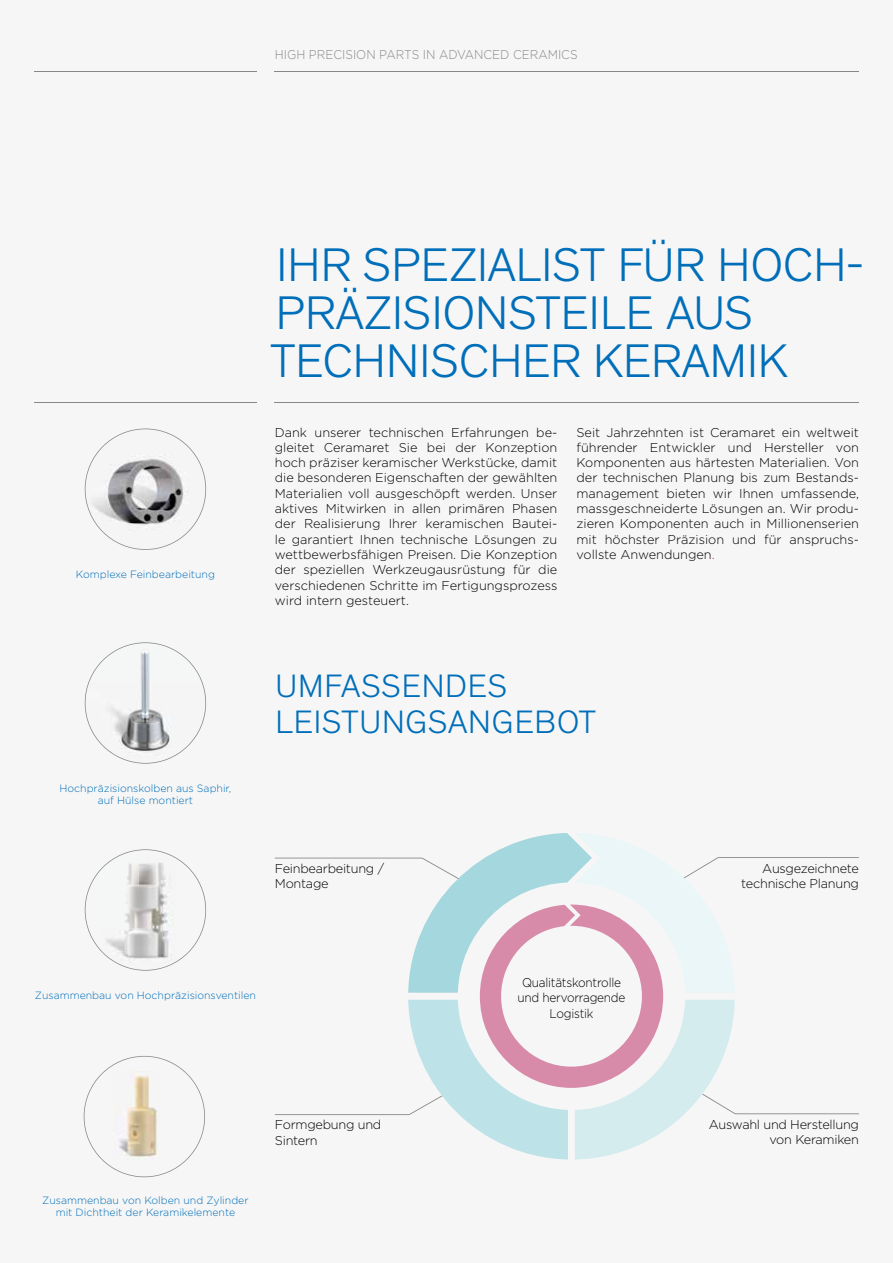
<style>
.page{position:relative;width:893px;height:1263px;background:#f6f6f6}
.page>*{position:absolute;margin:0;border:0;box-sizing:border-box;transform-origin:0 0}
.t1{font:300 48px/48px "Theinhardt";letter-spacing:.005em;color:#006eb9}
.t2{font:300 33px/36px "Theinhardt";letter-spacing:.025em;color:#006eb9}
.t3{font:300 12.75px/15.3px "Gotham HTF";letter-spacing:-.02em;color:#000;text-align:justify}
.t4{font:300 12.75px/15.3px "Gotham HTF";letter-spacing:-.02em;color:#000;text-align:center;scale:.93 1}
.t5{font:300 12.75px "Gotham HTF";color:#868786;scale:.93 1}
.t6{font:300 10.5px/12.6px "Gotham HTF";color:#006eb9;text-align:center}
.s1{color:#e3000b}
</style>
<div class="page">
<hr style="left:34px;top:402px;width:223px;height:1px;background:#868786">
<hr style="left:275px;top:402px;width:584px;height:1px;background:#868786">
<hr style="left:34px;top:72px;width:223px;height:1px;background:#868786">
<hr style="left:275px;top:72px;width:584px;height:1px;background:#868786">
<svg style="left:85px;top:642px;width:121px;height:122px"></svg>
<svg style="left:85px;top:849px;width:121px;height:122px"></svg>
<svg style="left:275px;top:833px;width:584px;height:326px"></svg>
<svg style="left:84px;top:1056px;width:121px;height:121px"></svg>
<svg style="left:85px;top:428px;width:121px;height:122px"></svg>
<p class="t5" style="left:275px;top:48px;width:327px">HIGH PRECISION PARTS IN ADVANCED CERAMICS</p>
<p class="t6" style="left:76px;top:567px;width:141px">Komplexe Feinbearbeitung</p>
<p class="t6" style="left:60px;top:781px;width:173px">Hochpräzisionskolben aus Saphir, auf Hülse montiert</p>
<h1 class="t1" style="left:270px;top:241px;width:595px">IHR SPEZIALIST FÜR HOCH-<br>PRÄZISIONSTEILE AUS<br>TECHNISCHER KERAMIK</h1>
<p class="t3" style="left:275px;top:424px;width:284px">Dank unserer technischen Erfahrungen be&shy;gleitet Ceramaret Sie bei der Konzeption hoch präziser keramischer Werkstücke, damit die besonderen Eigenschaften der gewählten Materialien voll ausgeschöpft werden. Unser aktives Mitwirken in allen primären Phasen der Realisierung Ihrer keramischen Bautei&shy;le garantiert Ihnen technische Lösungen zu wettbewerbsfähigen Preisen. Die Konzeption der speziellen Werkzeugausrüstung für die verschiedenen Schritte im Fertigungsprozess wird intern gesteuert.</p>
<p class="t3" style="left:576px;top:424px;width:284px">Seit Jahrzehnten ist Ceramaret ein weltweit führender Entwickler und Hersteller von Komponenten aus härtesten Materialien. Von der technischen Planung bis zum Bestands&shy;management bieten wir Ihnen umfassende, massgeschneiderte Lösungen an. Wir produ&shy;zieren Komponenten auch in Millionenserien mit höchster Präzision und für anspruchs&shy;vollste Anwendungen<span class="s1">.</span></p>
<h2 class="t2" style="left:275px;top:668px;width:322px">UMFASSENDES<br>LEISTUNGSANGEBOT</h2>
<p class="t3" style="left:275px;top:861px;width:111px">Feinbearbeitung /<br>Montage</p>
<p class="t3" style="left:741px;top:860px;width:119px;text-align:right">Ausgezeichnete technische Planung</p>
<p class="t6" style="left:35px;top:988px;width:223px">Zusammenbau von Hochpräzisionsventilen</p>
<p class="t4" style="left:517px;top:975px;width:118px">Qualitätskontrolle und hervorragende<br>Logistik</p>
<p class="t6" style="left:42px;top:1193px;width:208px">Zusammenbau von Kolben und Zylinder mit Dichtheit der Keramikelemente</p>
<p class="t3" style="left:275px;top:1117px;width:108px">Formgebung und<br>Sintern</p>
<p class="t3" style="left:709px;top:1116px;width:152px;text-align:right">Auswahl und Herstellung von Keramiken</p>
</div>
